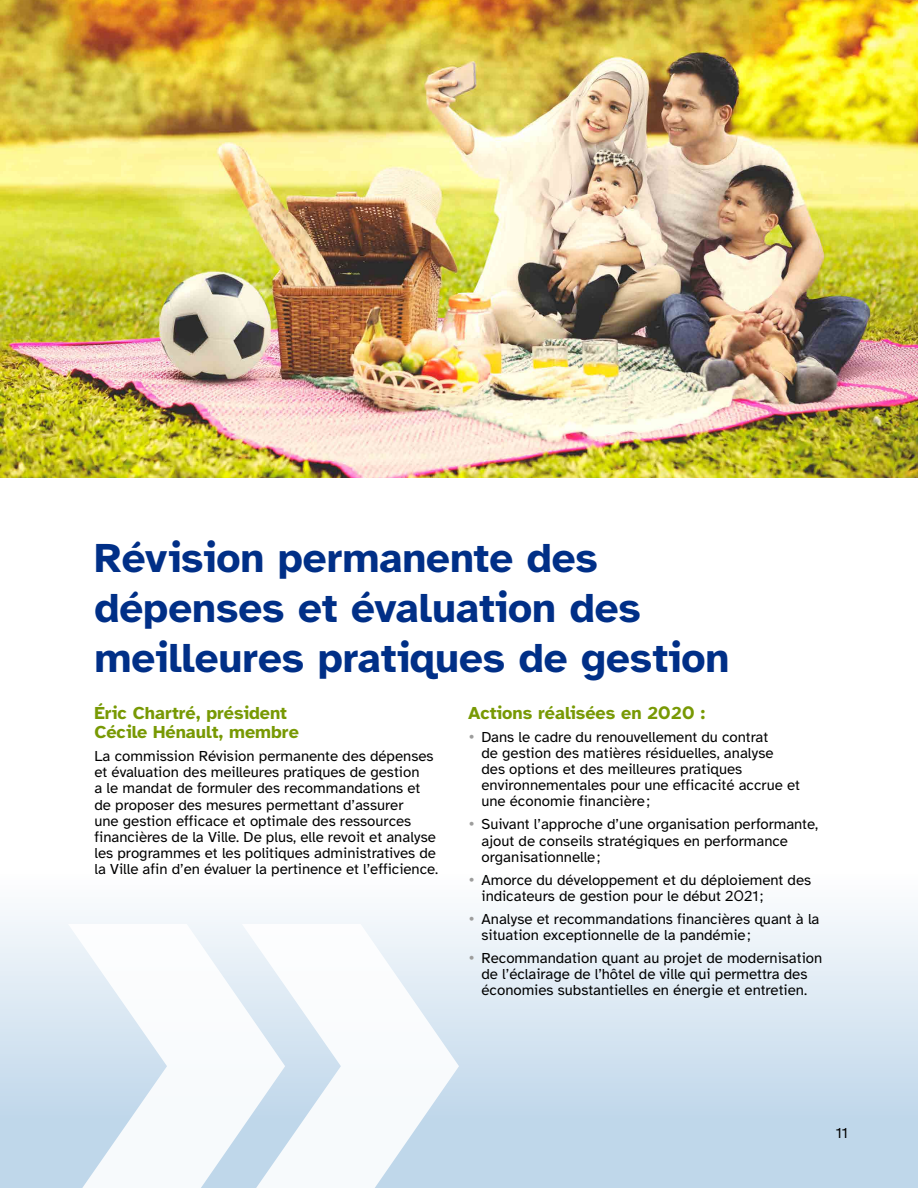
<style>
.page{position:relative;width:918px;height:1188px;background:#fff}
.page>*{position:absolute;margin:0;border:0;box-sizing:border-box;transform-origin:0 0}
.t1{font:700 42px/50.4px "Atkinson Hyperlegible";color:#002f87}
.t2{font:700 18px/19.4px "Atkinson Hyperlegible";color:#789904}
.t3{font:15px/16.2px "Atkinson Hyperlegible";color:#000}
.s1{font-family:"Gotham"}
.s2{font-family:"Gotham";color:#9d9d9c}
</style>
<div class="page">
<svg style="left:0;top:912px;width:918px;height:276px;background:#d4e3f0"></svg>
<img style="left:0;top:0;width:918px;height:477px">
<svg style="left:68px;top:924px;width:174px;height:264px"></svg>
<svg style="left:242px;top:924px;width:217px;height:264px"></svg>
<h1 class="t1" style="left:94px;top:533px;width:637px">Révision permanente des dépenses et évaluation des meilleures pratiques de gestion</h1>
<p class="t2" style="left:94px;top:703px;width:206px">Éric Chartré, président<br>Cécile Hénault, membre</p>
<p class="t3" style="left:94px;top:748px;width:345px">La commission Révision permanente des dépenses et évaluation des meilleures pratiques de gestion<br>a le mandat de formuler des recommandations et de proposer des mesures permettant d’assurer<br>une gestion efficace et optimale des ressources financières de la Ville. De plus, elle revoit et analyse les programmes et les politiques administratives de la Ville afin d’en évaluer la pertinence et l’efficience.</p>
<p class="t2" style="left:468px;top:703px;width:239px">Actions réalisées en 2<span class="s1">0</span>2<span class="s1">0</span> :</p>
<p class="t3" style="left:482px;top:729px;width:320px;text-indent:-14px"><span class="s2">•</span> Dans le cadre du renouvellement du contrat<br>de gestion des matières résiduelles, analyse des options et des meilleures pratiques environnementales pour une efficacité accrue et une économie financière;</p>
<p class="t3" style="left:482px;top:817px;width:338px;text-indent:-14px"><span class="s2">•</span> Suivant l’approche d’une organisation performante, ajout de conseils stratégiques en performance organisationnelle;</p>
<p class="t3" style="left:482px;top:872px;width:331px;text-indent:-14px"><span class="s2">•</span> Amorce du développement et du déploiement des indicateurs de gestion pour le début 2<span class="s1">0</span>21 ;</p>
<p class="t3" style="left:482px;top:911px;width:340px;text-indent:-14px"><span class="s2">•</span> Analyse et recommandations financières quant à la situation exceptionnelle de la pandémie;</p>
<p class="t3" style="left:468px;top:950px;width:356px;text-align:center"><span class="s2">•</span> Recommandation quant au projet de modernisation de l’éclairage de l’hôtel de ville qui permettra des économies substantielles en énergie et entretien.</p>
<p class="t3" style="left:836px;top:1125px;width:14px">11</p>
</div>
